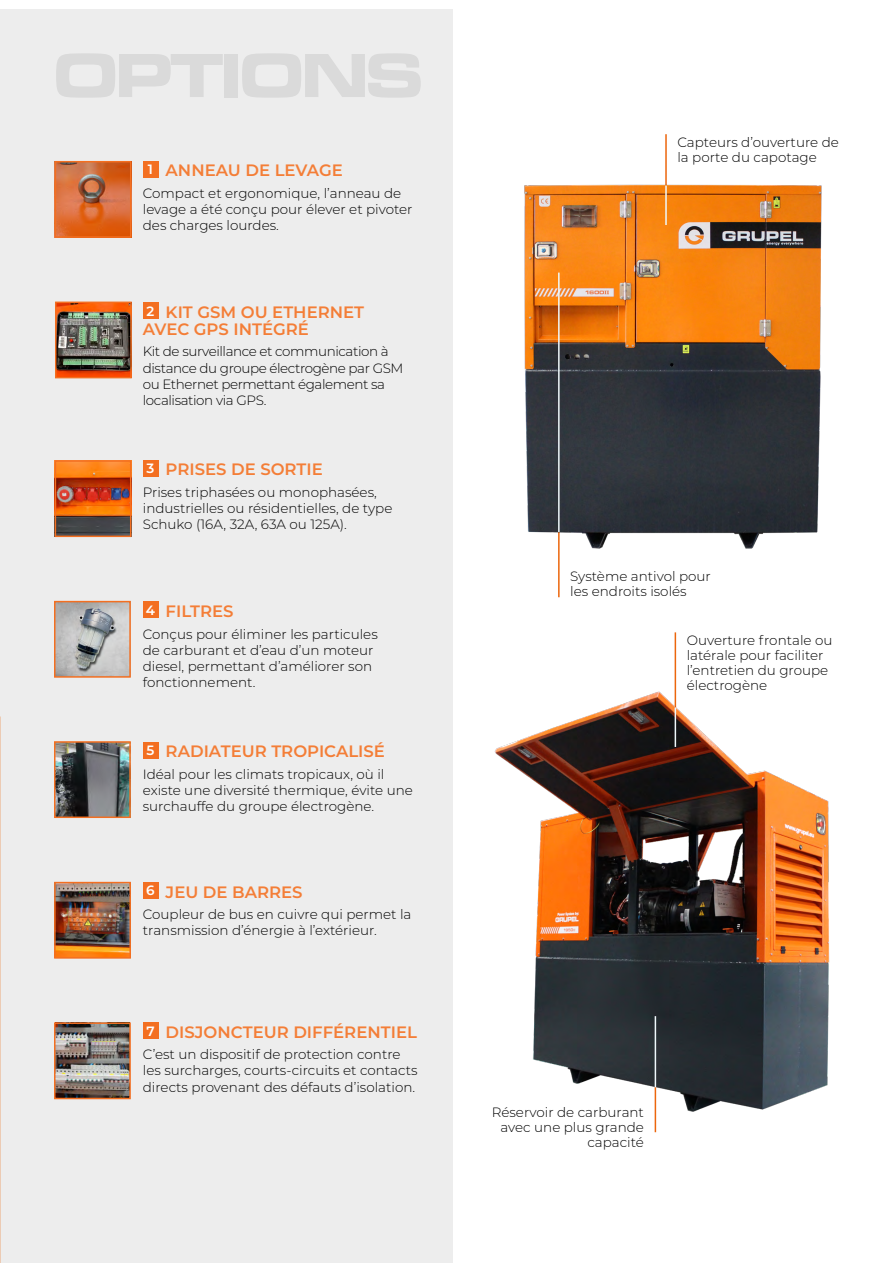
<style>
.page{position:relative;width:893px;height:1263px;background:#fff}
.page>*{position:absolute;margin:0;border:0;box-sizing:border-box;transform-origin:0 0}
.t1{font:600 16.5px/17.2px "Montserrat";color:#f47e37}
.t2{font:300 13.5px/16.2px "Montserrat";color:#000}
.t3{font:300 13.5px/16.2px "Montserrat";letter-spacing:-.03em;color:#000}
.t4{font:600 13.5px "Montserrat";color:#fff}
</style>
<div class="page">
<div style="left:0;top:10px;width:453px;height:1253px;background:#ededed"></div>
<img style="left:0;top:716px;width:1px;height:547px">
<div style="left:143px;top:161px;width:15px;height:16px;background:#f36f21"></div>
<div style="left:143px;top:303px;width:15px;height:16px;background:#f36f21"></div>
<div style="left:143px;top:460px;width:15px;height:16px;background:#f36f21"></div>
<div style="left:143px;top:602px;width:15px;height:16px;background:#f36f21"></div>
<div style="left:143px;top:742px;width:15px;height:16px;background:#f36f21"></div>
<div style="left:143px;top:882px;width:15px;height:16px;background:#f36f21"></div>
<div style="left:143px;top:1022px;width:15px;height:16px;background:#f36f21"></div>
<hr style="left:665px;top:134px;width:2px;height:52px;background:#ec660d">
<hr style="left:675px;top:632px;width:1px;height:76px;background:#ec660d">
<hr style="left:655px;top:1084px;width:1px;height:48px;background:#ec660d">
<hr style="left:558px;top:532px;width:2px;height:65px;background:#ec660d">
<img style="left:58px;top:164px;width:70px;height:71px">
<img style="left:58px;top:463px;width:70px;height:71px">
<img style="left:57px;top:744px;width:71px;height:71px">
<img style="left:57px;top:885px;width:71px;height:71px">
<img style="left:57px;top:1025px;width:71px;height:71px">
<div style="left:55px;top:161px;width:76px;height:77px;border:2px solid #f36f21"></div>
<img style="left:58px;top:305px;width:71px;height:70px">
<div style="left:55px;top:302px;width:77px;height:76px;border:2px solid #f36f21"></div>
<div style="left:55px;top:460px;width:76px;height:77px;border:2px solid #f36f21"></div>
<img style="left:57px;top:604px;width:71px;height:71px">
<div style="left:54px;top:601px;width:77px;height:77px;border:2px solid #f36f21"></div>
<div style="left:54px;top:741px;width:77px;height:77px;border:2px solid #f36f21"></div>
<div style="left:54px;top:882px;width:77px;height:77px;border:2px solid #f36f21"></div>
<div style="left:54px;top:1022px;width:77px;height:77px;border:2px solid #f36f21"></div>
<img style="left:524px;top:172px;width:298px;height:383px">
<img style="left:494px;top:688px;width:336px;height:428px">
<hr style="left:665px;top:186px;width:2px;height:39px;background:#eff8fb">
<hr style="left:675px;top:708px;width:1px;height:39px;background:#eff8fb">
<hr style="left:655px;top:1016px;width:1px;height:71px;background:#eff8fb">
<hr style="left:558px;top:273px;width:2px;height:259px;background:#eff8fb">
<p class="t4" style="left:148px;top:160px;width:7px">1</p>
<p class="t1" style="left:166px;top:161px;width:179px">ANNEAU DE LEVAGE</p>
<p class="t2" style="left:143px;top:184px;width:271px">Compact et ergonomique, l’anneau de levage a été conçu pour élever et pivoter des charges lourdes.</p>
<p class="t1" style="left:143px;top:302px;width:223px;text-indent:23px">KIT GSM OU ETHERNET<br>AVEC GPS INTÉGRÉ</p>
<p class="t4" style="left:147px;top:301px;width:9px">2</p>
<p class="t3" style="left:143px;top:343px;width:262px">Kit de surveillance et communication à distance du groupe électrogène par GSM ou Ethernet permettant également sa localisation via GPS.</p>
<p class="t4" style="left:147px;top:459px;width:9px">3</p>
<p class="t1" style="left:166px;top:460px;width:159px">PRISES DE SORTIE</p>
<p class="t2" style="left:143px;top:484px;width:251px">Prises triphasées ou monophasées, industrielles ou résidentielles, de type<br>Schuko (16A, 32A, 63A ou 125A).</p>
<p class="t4" style="left:146px;top:601px;width:11px">4</p>
<p class="t1" style="left:166px;top:602px;width:70px">FILTRES</p>
<p class="t2" style="left:143px;top:625px;width:236px">Conçus pour éliminer les particules de carburant et d’eau d’un moteur diesel, permettant d’améliorer son fonctionnement.</p>
<p class="t4" style="left:147px;top:741px;width:9px">5</p>
<p class="t1" style="left:166px;top:742px;width:221px">RADIATEUR TROPICALISÉ</p>
<p class="t2" style="left:143px;top:765px;width:272px">Idéal pour les climats tropicaux, où il existe une diversité thermique, évite une surchauffe du groupe électrogène.</p>
<p class="t4" style="left:146px;top:881px;width:10px">6</p>
<p class="t1" style="left:166px;top:882px;width:139px">JEU DE BARRES</p>
<p class="t2" style="left:143px;top:905px;width:270px">Coupleur de bus en cuivre qui permet la transmission d’énergie à l’extérieur.</p>
<p class="t4" style="left:146px;top:1021px;width:10px">7</p>
<p class="t1" style="left:166px;top:1023px;width:253px">DISJONCTEUR DIFFÉRENTIEL</p>
<p class="t2" style="left:143px;top:1046px;width:276px">C’est un dispositif de protection contre les surcharges, courts-circuits et contacts directs provenant des défauts d’isolation.</p>
<p class="t2" style="left:677px;top:135px;width:163px;line-height:15px">Capteurs d’ouverture de la porte du capotage</p>
<p class="t2" style="left:570px;top:568px;width:142px;line-height:15px">Système antivol pour les endroits isolés</p>
<p class="t2" style="left:687px;top:632px;width:147px;line-height:15px">Ouverture frontale ou latérale pour faciliter l’entretien du groupe électrogène</p>
<p class="t2" style="left:492px;top:1104px;width:154px;line-height:15px;text-align:right">Réservoir de carburant avec une plus grande capacité</p>
</div>
